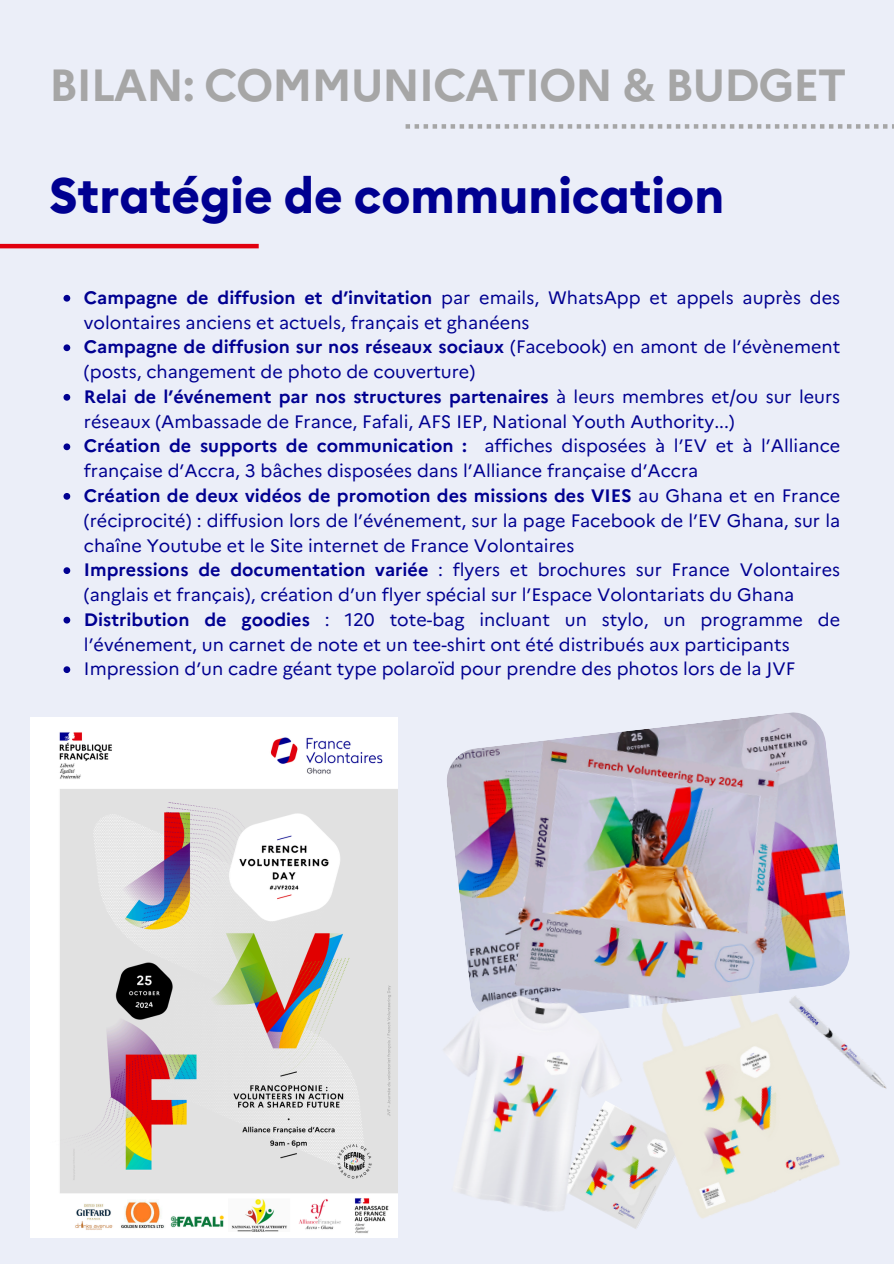
<style>
.page{position:relative;width:894px;height:1264px;background:#fff}
.page>*{position:absolute;margin:0;border:0;box-sizing:border-box;transform-origin:0 0}
.t1{font:700 49.5px "Euclid Circular B";color:#000091}
.t2{font:700 45px "Marianne";letter-spacing:-.03em;color:#a6a6a6}
.t3{font:18px/24.8px "Marianne";color:#000091}
.s1{font-weight:700}
</style>
<div class="page">
<div style="left:0;top:0;width:893px;height:1263px;background:#ebeef8"></div>
<hr style="left:0;top:244px;width:259px;height:4px;background:#e1000f">
<svg style="left:405px;top:124px;width:488px;height:5px"></svg>
<img style="left:640px;top:1023px;width:200px;height:199px">
<img style="left:447px;top:712px;width:403px;height:311px">
<img style="left:30px;top:717px;width:367px;height:520px">
<img style="left:443px;top:968px;width:197px;height:261px">
<img style="left:768px;top:990px;width:119px;height:102px">
<svg style="left:63px;top:295px;width:7px;height:6px"></svg>
<svg style="left:63px;top:344px;width:7px;height:7px"></svg>
<svg style="left:63px;top:394px;width:7px;height:6px"></svg>
<svg style="left:63px;top:443px;width:7px;height:7px"></svg>
<svg style="left:63px;top:493px;width:7px;height:6px"></svg>
<svg style="left:63px;top:567px;width:7px;height:7px"></svg>
<svg style="left:63px;top:616px;width:7px;height:7px"></svg>
<svg style="left:63px;top:666px;width:7px;height:7px"></svg>
<p class="t2" style="left:49px;top:50px;width:798px">BILAN: COMMUNICATION &amp; BUDGET</p>
<h1 class="t1" style="left:49px;top:173px;width:676px">Stratégie de communication</h1>
<p class="t3" style="left:84px;top:283px;width:757px"><span class="s1">Campagne de diffusion et d’invitation</span> par emails, WhatsApp et appels auprès des volontaires anciens et actuels, français et ghanéens</p>
<h2 class="t3" style="left:84px;top:333px;width:757px"><span class="s1">Campagne de diffusion sur nos réseaux sociaux</span> (Facebook) en amont de l’évènement (posts, changement de photo de couverture)</h2>
<p class="t3" style="left:84px;top:382px;width:757px"><span class="s1">Relai de l’événement par nos structures partenaires</span> à leurs membres et/ou sur leurs réseaux (Ambassade de France, Fafali, AFS IEP, National Youth Authority...)</p>
<p class="t3" style="left:84px;top:432px;width:757px"><span class="s1">Création de supports de communication :</span> affiches disposées à l’EV et à l’Alliance française d’Accra, 3 bâches disposées dans l’Alliance française d’Accra</p>
<p class="t3" style="left:84px;top:481px;width:757px;text-align:justify"><span class="s1">Création de deux vidéos de promotion des missions des VIES</span> au Ghana et en France (réciprocité) : diffusion lors de l’événement, sur la page Facebook de l’EV Ghana, sur la chaîne Youtube et le Site internet de France Volontaires</p>
<p class="t3" style="left:84px;top:556px;width:757px"><span class="s1">Impressions de documentation variée</span> : flyers et brochures sur France Volontaires (anglais et français), création d’un flyer spécial sur l’Espace Volontariats du Ghana</p>
<p class="t3" style="left:84px;top:605px;width:757px"><span class="s1">Distribution de goodies</span> : 120 tote-bag incluant un stylo, un programme de l’événement, un carnet de note et un tee-shirt ont été distribués aux participants</p>
<p class="t3" style="left:84px;top:655px;width:712px">Impression d’un cadre géant type polaroïd pour prendre des photos lors de la JVF</p>
</div>
